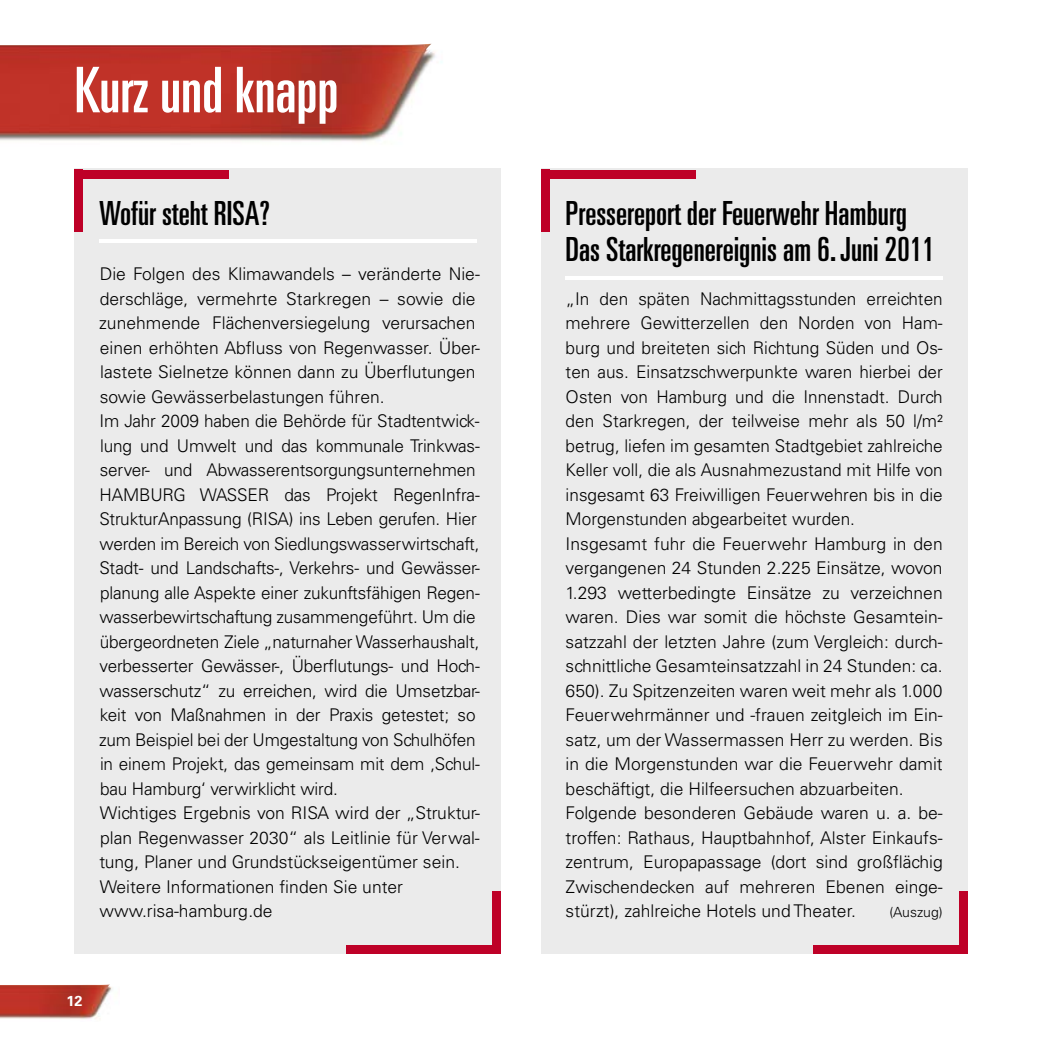
<style>
.page{position:relative;width:1042px;height:1042px;background:#fff}
.page>*{position:absolute;margin:0;border:0;box-sizing:border-box;transform-origin:0 0}
.t1{font:ultra-condensed 63px "Univers LT";color:#fff}
.t2{font:ultra-condensed 33.25px/36.8px "Univers LT";color:#000}
.t3{font:300 17.5px/24.5px "Univers LT";color:#000}
.t4{font:700 14.35px "Univers LT";color:#fff}
.t5{font:300 14px "Univers LT";color:#000}
</style>
<div class="page">
<div style="left:74px;top:169px;width:427px;height:785px;background:#ebebeb"></div>
<div style="left:541px;top:169px;width:426px;height:785px;background:#ebebeb"></div>
<hr style="left:99px;top:239px;width:377px;height:4px;background:#fff">
<hr style="left:566px;top:276px;width:377px;height:4px;background:#fff">
<div style="left:74px;top:170px;width:9px;height:62px;background:#be0027"></div>
<div style="left:541px;top:170px;width:8px;height:62px;background:#be0027"></div>
<div style="left:492px;top:891px;width:9px;height:63px;background:#be0027"></div>
<div style="left:959px;top:891px;width:8px;height:63px;background:#be0027"></div>
<div style="left:74px;top:170px;width:155px;height:8px;background:#be0027"></div>
<div style="left:541px;top:170px;width:154px;height:8px;background:#be0027"></div>
<div style="left:346px;top:945px;width:155px;height:9px;background:#be0027"></div>
<div style="left:813px;top:945px;width:154px;height:9px;background:#be0027"></div>
<img style="left:0;top:44px;width:442px;height:98px">
<img style="left:0;top:984px;width:112px;height:35px">
<h1 class="t1" style="left:74px;top:54px;width:266px">Kurz und knapp</h1>
<h2 class="t2" style="left:99px;top:194px;width:172px">Wofür steht RISA?</h2>
<h2 class="t2" style="left:566px;top:194px;width:370px">Pressereport der Feuerwehr Hamburg<br>Das Starkregenereignis am 6. Juni 2011</h2>
<p class="t3" style="left:99px;top:262px;width:382px">Die Folgen des Klimawandels – veränderte Nie&shy;derschläge, vermehrte Starkregen – sowie die zunehmende Flächenversiegelung verursachen einen erhöhten Abfluss von Regenwasser. Über&shy;lastete Sielnetze können dann zu Überflutungen sowie Gewässerbelastungen führen.<br>Im Jahr 2009 haben die Behörde für Stadtentwick&shy;lung und Umwelt und das kommunale Trinkwas&shy;ser ver- und Abwasserentsorgungsunternehmen HAM BURG WASSER das Projekt RegenInfra-StrukturAnpassung (RISA) ins Leben gerufen. Hier werden im Bereich von Siedlungswasserwirtschaft, Stadt- und Landschafts-, Verkehrs- und Gewässer&shy;planung alle Aspekte einer zukunftsfähigen Regen&shy;wasserbewirtschaftung zusammengeführt. Um die übergeordneten Ziele „naturnaher Wasserhaushalt, verbesserter Gewässer-, Überflutungs- und Hoch&shy;wasserschutz“ zu erreichen, wird die Umsetzbar&shy;keit von Maßnahmen in der Praxis getestet; so zum Beispiel bei der Umgestaltung von Schulhöfen in einem Projekt, das gemeinsam mit dem ‚Schul&shy;bau Hamburg‘ verwirklicht wird.<br>Wichtiges Ergebnis von RISA wird der „Struktur&shy;plan Regenwasser 2030“ als Leitlinie für Verwal&shy;tung, Planer und Grundstückseigentümer sein.<br>Weitere Informationen finden Sie unter www.risa-hamburg.de</p>
<p class="t3" style="left:566px;top:286px;width:379px">„In den späten Nachmittagsstunden erreichten mehrere Gewitterzellen den Norden von Ham&shy;burg und breiteten sich Richtung Süden und Os&shy;ten aus. Einsatzschwerpunkte waren hierbei der Osten von Hamburg und die Innenstadt. Durch den Starkregen, der teilweise mehr als 50 l/m² betrug, liefen im gesamten Stadtgebiet zahlreiche Keller voll, die als Ausnahmezustand mit Hilfe von insgesamt 63 Freiwilligen Feuerwehren bis in die Morgenstunden abgearbeitet wurden.<br>Insgesamt fuhr die Feuerwehr Hamburg in den vergangenen 24 Stunden 2.225 Einsätze, wovon 1.293 wetterbedingte Einsätze zu verzeichnen waren. Dies war somit die höchste Gesamtein&shy;satzzahl der letzten Jahre (zum Vergleich: durch&shy;schnittliche Gesamteinsatzzahl in 24 Stunden: ca.<br>650). Zu Spitzenzeiten waren weit mehr als 1.000<br>Feuerwehrmänner und -frauen zeitgleich im Ein&shy;satz, um der Wassermassen Herr zu werden. Bis in die Morgenstunden war die Feuerwehr damit beschäftigt, die Hilfeersuchen abzuarbeiten.<br>Folgende besonderen Gebäude waren u. a. be&shy;troffen: Rathaus, Hauptbahnhof, Alster Einkaufs&shy;zentrum, Europapassage (dort sind großflächig Zwischendecken auf mehreren Ebenen einge&shy;stürzt), zahlreiche Hotels und Theater.</p>
<p class="t5" style="left:889px;top:904px;width:55px">(Auszug)</p>
<p class="t4" style="left:66px;top:992px;width:18px">12</p>
</div>
